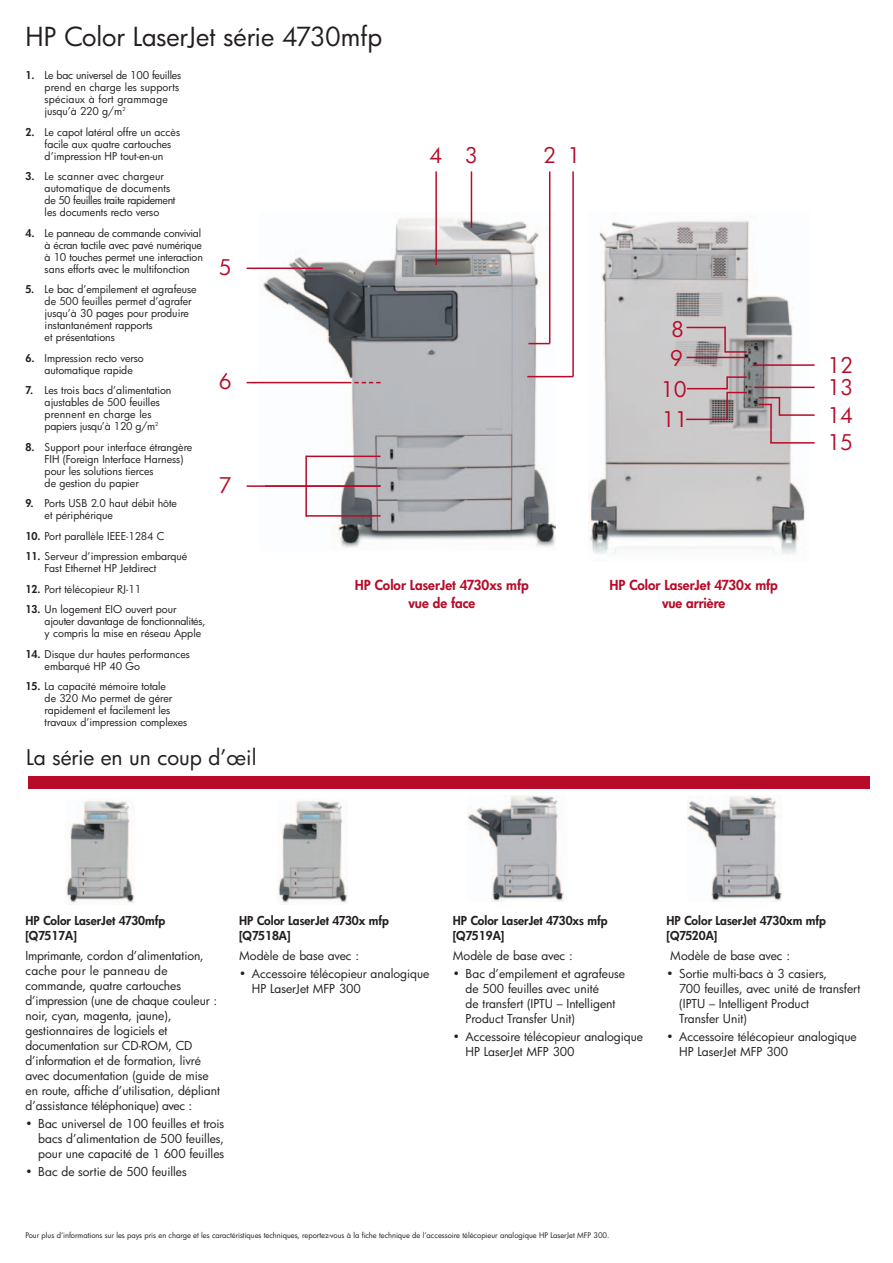
<style>
.page{position:relative;width:893px;height:1263px;background:#fff}
.page>*{position:absolute;margin:0;border:0;box-sizing:border-box;transform-origin:0 0}
.t1{font:25.5px "Futura";letter-spacing:-.005em;color:#231f20}
.t2{font:21px/27.8px "Futura";color:#b60c29}
.t3{font:21px "Futura";color:#231f20}
.t4{font:800 13.5px/18px "Futura";color:#b60c29;text-align:center}
.t5{font:12px/15px "Futura";color:#231f20}
.t6{font:800 12px/15px "Futura";color:#231f20}
.t7{font:10.5px/12px "Futura";letter-spacing:-.005em;color:#231f20}
.t8{font:7.5px "Futura";color:#231f20}
.s1{font-weight:800}
</style>
<div class="page">
<div style="left:28px;top:776px;width:842px;height:13px;background:#b60c29"></div>
<img style="left:259px;top:213px;width:296px;height:335px">
<img style="left:588px;top:220px;width:221px;height:335px">
<hr style="left:549px;top:171px;width:1px;height:173px;background:#b60c29">
<svg style="left:528px;top:343px;width:22px;height:1px"></svg>
<hr style="left:435px;top:171px;width:2px;height:94px;background:#b60c29">
<hr style="left:471px;top:171px;width:1px;height:57px;background:#b60c29">
<hr style="left:572px;top:171px;width:2px;height:206px;background:#b60c29">
<hr style="left:527px;top:376px;width:46px;height:1px;background:#b60c29">
<hr style="left:754px;top:387px;width:61px;height:1px;background:#b60c29">
<hr style="left:779px;top:414px;width:36px;height:2px;background:#b60c29">
<hr style="left:770px;top:442px;width:45px;height:2px;background:#b60c29">
<hr style="left:770px;top:404px;width:2px;height:39px;background:#b60c29">
<svg style="left:759px;top:397px;width:21px;height:19px"></svg>
<hr style="left:754px;top:364px;width:61px;height:2px;background:#b60c29">
<hr style="left:686px;top:357px;width:61px;height:1px;background:#b60c29">
<hr style="left:725px;top:351px;width:22px;height:2px;background:#b60c29">
<hr style="left:724px;top:327px;width:2px;height:25px;background:#b60c29">
<hr style="left:686px;top:327px;width:39px;height:1px;background:#b60c29">
<hr style="left:726px;top:392px;width:2px;height:27px;background:#b60c29">
<hr style="left:686px;top:419px;width:41px;height:1px;background:#b60c29">
<hr style="left:687px;top:388px;width:40px;height:1px;background:#b60c29">
<hr style="left:306px;top:515px;width:75px;height:2px;background:#b60c29">
<hr style="left:247px;top:485px;width:134px;height:2px;background:#b60c29">
<hr style="left:247px;top:382px;width:100px;height:1px;background:#b60c29">
<svg style="left:347px;top:382px;width:34px;height:1px"></svg>
<hr style="left:247px;top:267px;width:76px;height:2px;background:#b60c29">
<hr style="left:306px;top:456px;width:75px;height:1px;background:#b60c29">
<hr style="left:305px;top:456px;width:2px;height:61px;background:#b60c29">
<img style="left:65px;top:800px;width:70px;height:104px">
<img style="left:468px;top:796px;width:96px;height:105px">
<img style="left:688px;top:796px;width:93px;height:106px">
<img style="left:277px;top:800px;width:70px;height:104px">
<svg style="left:726px;top:376px;width:21px;height:17px"></svg>
<h1 class="t1" style="left:26px;top:25px;width:358px">HP Color LaserJet série 4730mfp</h1>
<p class="t7" style="left:45px;top:70px;width:138px;text-indent:-19px"><span class="s1">1.</span> Le bac universel de 100 feuilles prend en charge les supports spéciaux à fort grammage jusqu’à 220 g/m<sup>2</sup></p>
<p class="t7" style="left:45px;top:127px;width:137px;text-indent:-19px"><span class="s1">2.</span> Le capot latéral offre un accès facile aux quatre cartouches d’impression HP tout-en-un</p>
<p class="t7" style="left:45px;top:171px;width:132px;text-indent:-19px"><span class="s1">3.</span> Le scanner avec chargeur automatique de documents de 50 feuilles traite rapidement les documents recto verso</p>
<p class="t7" style="left:45px;top:228px;width:160px;text-indent:-19px"><span class="s1">4.</span> Le panneau de commande convivial à écran tactile avec pavé numérique à 10 touches permet une interaction sans efforts avec le multifonction</p>
<p class="t7" style="left:45px;top:284px;width:153px;text-indent:-19px"><span class="s1">5.</span> Le bac d’empilement et agrafeuse de 500 feuilles permet d’agrafer jusqu’à 30 pages pour produire instantanément rapports<br>et présentations</p>
<p class="t7" style="left:45px;top:353px;width:101px;text-indent:-19px"><span class="s1">6.</span> Impression recto verso automatique rapide</p>
<p class="t7" style="left:45px;top:385px;width:128px;text-indent:-19px"><span class="s1">7.</span> Les trois bacs d’alimentation ajustables de 500 feuilles prennent en charge les papiers jusqu’à 120 g/m<sup>2</sup></p>
<p class="t7" style="left:45px;top:442px;width:149px;text-indent:-19px"><span class="s1">8.</span> Support pour interface étrangère<br>FIH (Foreign Interface Harness) pour les solutions tierces<br>de gestion du papier</p>
<p class="t7" style="left:45px;top:498px;width:134px;text-indent:-19px"><span class="s1">9.</span> Ports USB 2.0 haut débit hôte et périphérique</p>
<p class="t7" style="left:26px;top:531px;width:140px"><span class="s1">10.</span> Port parallèle IEEE-1284 C</p>
<p class="t7" style="left:45px;top:551px;width:144px;text-indent:-19px"><span class="s1">11.</span> Serveur d’impression embarqué<br>Fast Ethernet HP Jetdirect</p>
<p class="t7" style="left:26px;top:584px;width:117px"><span class="s1">12.</span> Port télécopieur RJ-11</p>
<p class="t7" style="left:45px;top:604px;width:162px;text-indent:-19px"><span class="s1">13.</span> Un logement EIO ouvert pour ajouter davantage de fonctionnalités, y compris la mise en réseau Apple</p>
<p class="t7" style="left:45px;top:649px;width:147px;text-indent:-19px"><span class="s1">14.</span> Disque dur hautes performances embarqué HP 40 Go</p>
<p class="t7" style="left:45px;top:681px;width:144px;text-indent:-19px"><span class="s1">15.</span> La capacité mémoire totale<br>de 320 Mo permet de gérer rapidement et facilement les travaux d’impression complexes</p>
<h2 class="t3" style="left:26px;top:747px;width:232px">La série en un coup d’œil</h2>
<h2 class="t2" style="left:429px;top:143px;width:50px">4 3</h2>
<h2 class="t2" style="left:543px;top:143px;width:39px">2 1</h2>
<h2 class="t2" style="left:219px;top:255px;width:14px">5</h2>
<h2 class="t2" style="left:670px;top:316px;width:15px;line-height:29.2px">8<br>9</h2>
<h2 class="t2" style="left:661px;top:376px;width:28px;line-height:29.7px">10<br>11</h2>
<h2 class="t2" style="left:219px;top:369px;width:14px">6</h2>
<h2 class="t2" style="left:219px;top:473px;width:14px">7</h2>
<p class="t4" style="left:355px;top:577px;width:176px">HP Color LaserJet 4730xs mfp vue de face</p>
<p class="t4" style="left:609px;top:577px;width:170px">HP Color LaserJet 4730x mfp vue arrière</p>
<h2 class="t2" style="left:827px;top:353px;width:27px">12</h2>
<h2 class="t2" style="left:827px;top:375px;width:27px;text-align:justify">13<br>14<br>15</h2>
<p class="t6" style="left:26px;top:914px;width:141px">HP Color LaserJet 4730mfp [Q7517A]</p>
<p class="t5" style="left:26px;top:949px;width:196px">Imprimante, cordon d’alimentation, cache pour le panneau de commande, quatre cartouches d’impression (une de chaque couleur : noir, cyan, magenta, jaune), gestionnaires de logiciels et documentation sur CD-ROM, CD d’information et de formation, livré avec documentation (guide de mise en route, affiche d’utilisation, dépliant d’assistance téléphonique) avec :</p>
<p class="t5" style="left:38px;top:1117px;width:188px;text-align:justify;text-indent:-13px">• Bac universel de 100 feuilles et trois bacs d’alimentation de 500 feuilles, pour une capacité de 1 600 feuilles</p>
<p class="t5" style="left:26px;top:1165px;width:163px">• Bac de sortie de 500 feuilles</p>
<p class="t6" style="left:239px;top:914px;width:151px">HP Color LaserJet 4730x mfp [Q7518A]</p>
<p class="t5" style="left:239px;top:949px;width:121px">Modèle de base avec :</p>
<p class="t5" style="left:252px;top:967px;width:179px;text-indent:-13px">• Accessoire télécopieur analogique<br>HP LaserJet MFP 300</p>
<p class="t6" style="left:453px;top:914px;width:156px">HP Color LaserJet 4730xs mfp [Q7519A]</p>
<p class="t5" style="left:453px;top:949px;width:121px">Modèle de base avec :</p>
<p class="t5" style="left:466px;top:967px;width:161px;text-indent:-13px">• Bac d’empilement et agrafeuse de 500 feuilles avec unité<br>de transfert (IPTU – Intelligent<br>Product Transfer Unit)</p>
<p class="t5" style="left:466px;top:1030px;width:179px;text-indent:-13px">• Accessoire télécopieur analogique<br>HP LaserJet MFP 300</p>
<p class="t8" style="left:26px;top:1232px;width:585px">Pour plus d’informations sur les pays pris en charge et les caractéristiques techniques, reportez-vous à la fiche technique de l’accessoire télécopieur analogique HP LaserJet MFP 300.</p>
<p class="t6" style="left:666px;top:914px;width:161px">HP Color LaserJet 4730xm mfp [Q7520A]</p>
<p class="t5" style="left:670px;top:949px;width:121px">Modèle de base avec :</p>
<p class="t5" style="left:679px;top:967px;width:182px;text-indent:-13px">• Sortie multi-bacs à 3 casiers,<br>700 feuilles, avec unité de transfert (IPTU – Intelligent Product<br>Transfer Unit)</p>
<p class="t5" style="left:679px;top:1030px;width:179px;text-indent:-13px">• Accessoire télécopieur analogique<br>HP LaserJet MFP 300</p>
</div>
